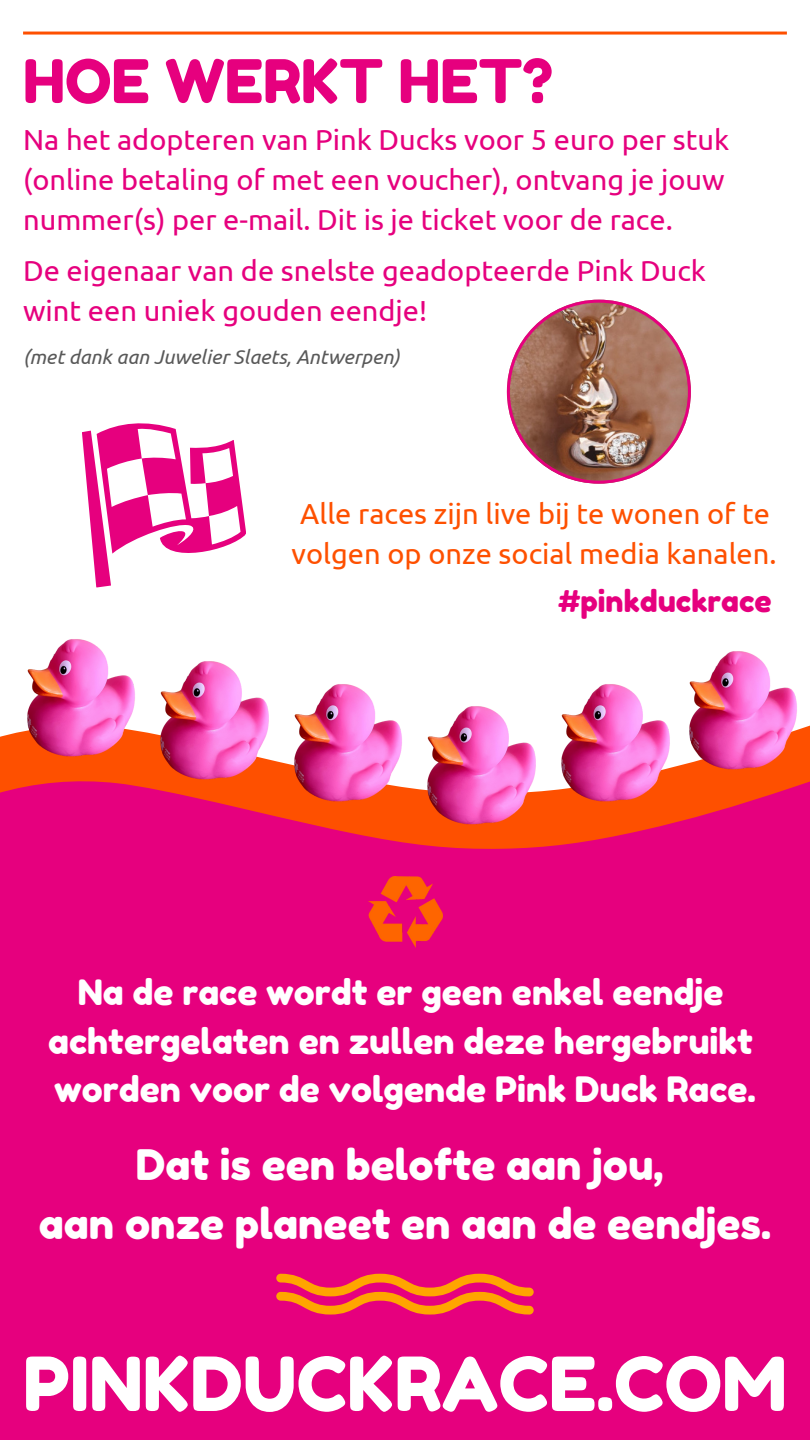
<style>
.page{position:relative;width:810px;height:1440px;background:#fff}
.page>*{position:absolute;margin:0;border:0;box-sizing:border-box;transform-origin:0 0}
.t1{font:74.4px "Fredoka One";color:#fff}
.t2{font:60px "Fredoka One";color:#e6007e}
.t3{font:42px/58.5px "Fredoka One";color:#fff;text-align:center}
.t4{font:35px/48.8px "Fredoka One";color:#fff;text-align:center}
.t5{font:30px "Fredoka One";color:#e6007e}
.t6{font:29px/40px "Ubuntu";color:#e6007e}
.t7{font:29px/40.5px "Ubuntu";color:#fe5000}
.t8{font:italic 20px "Ubuntu";color:#595959}
</style>
<div class="page">
<div style="left:0;top:829px;width:810px;height:611px;background:#e6007e"></div>
<svg style="left:0;top:777px;width:810px;height:171px"></svg>
<img style="left:14px;top:639px;width:134px;height:127px">
<img style="left:148px;top:661px;width:133px;height:127px">
<img style="left:281px;top:684px;width:134px;height:127px">
<img style="left:415px;top:706px;width:133px;height:127px">
<img style="left:549px;top:684px;width:133px;height:127px">
<img style="left:676px;top:651px;width:134px;height:127px">
<img style="left:369px;top:876px;width:73px;height:71px">
<svg style="left:276px;top:1274px;width:258px;height:40px"></svg>
<svg style="left:82px;top:423px;width:164px;height:165px"></svg>
<img style="left:507px;top:300px;width:184px;height:183px">
<hr style="left:23px;top:32px;width:764px;height:3px;background:#fe5000">
<p class="t2" style="left:23px;top:45px;width:532px">HOE WERKT HET?</p>
<p class="t6" style="left:23px;top:119px;width:708px">Na het adopteren van Pink Ducks voor 5 euro per stuk (online betaling of met een voucher), ontvang je jouw nummer(s) per e-mail. Dit is je ticket voor de race.</p>
<p class="t6" style="left:23px;top:250px;width:685px">De eigenaar van de snelste geadopteerde Pink Duck wint een uniek gouden eendje!</p>
<p class="t8" style="left:23px;top:346px;width:378px">(met dank aan Juwelier Slaets, Antwerpen)</p>
<p class="t7" style="left:292px;top:493px;width:487px">Alle races zijn live bij te wonen of te volgen op onze social media kanalen.</p>
<h5 class="t5" style="left:558px;top:583px;width:215px">#pinkduckrace</h5>
<p class="t4" style="left:48px;top:968px;width:709px">Na de race wordt er geen enkel eendje achtergelaten en zullen deze hergebruikt worden voor de volgende Pink Duck Race.</p>
<p class="t3" style="left:39px;top:1136px;width:734px">Dat is een belofte aan jou,<br>aan onze planeet en aan de eendjes.</p>
<p class="t1" style="left:23px;top:1339px;width:765px">PINKDUCKRACE.COM</p>
</div>
